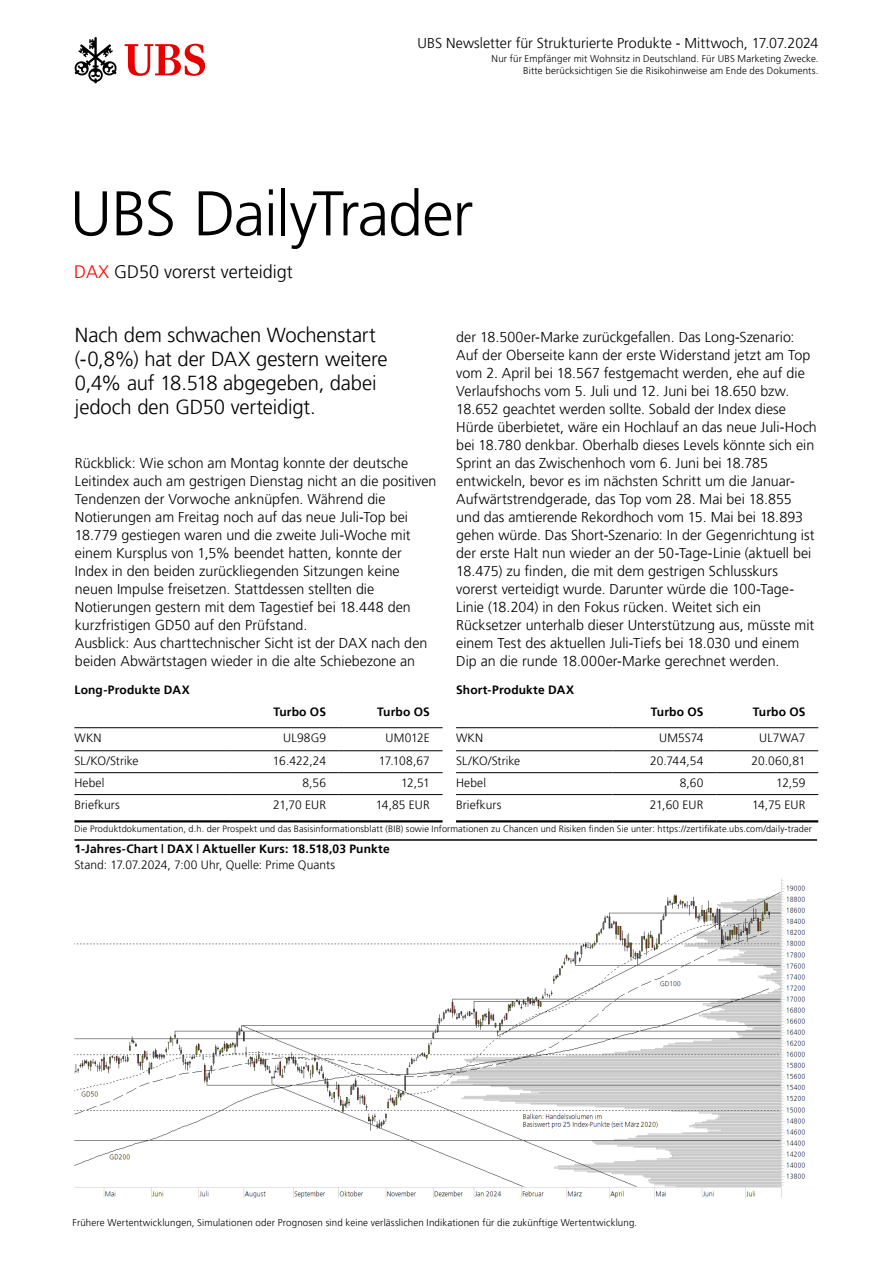
<style>
.page{position:relative;width:893px;height:1263px;background:#fff}
.page>*{position:absolute;margin:0;border:0;box-sizing:border-box;transform-origin:0 0}
.t1{font:300 63px "Frutiger 45";letter-spacing:-.025em;color:#000}
.t2{font:300 20.25px/24px "Frutiger 45";letter-spacing:-.01em;color:#000}
.t3{font:300 18px "Frutiger 45";color:#000}
.t4{font:300 14.25px/18px "Frutiger 45";color:#000}
.t5{font:300 12px "Frutiger 45";letter-spacing:.005em;color:#000}
.t6{font:300 12px "Frutiger 45";letter-spacing:.01em;color:#000}
.t7{font:300 9.75px/12px "Frutiger 45";letter-spacing:.015em;color:#000;text-align:right}
.t8{font:300 9.15px "Frutiger 45";letter-spacing:.015em;color:#000}
.s1{color:#f00}
</style>
<div class="page">
<svg style="left:125px;top:44px;width:80px;height:32px"></svg>
<svg style="left:74px;top:37px;width:43px;height:46px"></svg>
<img style="left:74px;top:878px;width:732px;height:319px">
<hr style="left:231px;top:750px;width:108px;height:1px;background:#000">
<hr style="left:74px;top:727px;width:157px;height:1px;background:#000">
<hr style="left:231px;top:727px;width:108px;height:1px;background:#000">
<hr style="left:339px;top:727px;width:104px;height:1px;background:#000">
<hr style="left:74px;top:750px;width:157px;height:1px;background:#000">
<hr style="left:339px;top:750px;width:104px;height:1px;background:#000">
<hr style="left:74px;top:772px;width:157px;height:1px;background:#000">
<hr style="left:231px;top:772px;width:108px;height:1px;background:#000">
<hr style="left:339px;top:772px;width:104px;height:1px;background:#000">
<hr style="left:74px;top:794px;width:157px;height:1px;background:#000">
<hr style="left:231px;top:794px;width:108px;height:1px;background:#000">
<hr style="left:339px;top:794px;width:104px;height:1px;background:#000">
<hr style="left:74px;top:820px;width:157px;height:2px;background:#000">
<hr style="left:231px;top:820px;width:108px;height:2px;background:#000">
<hr style="left:339px;top:820px;width:104px;height:2px;background:#000">
<hr style="left:716px;top:750px;width:102px;height:1px;background:#000">
<hr style="left:456px;top:727px;width:156px;height:1px;background:#000">
<hr style="left:612px;top:727px;width:104px;height:1px;background:#000">
<hr style="left:716px;top:727px;width:102px;height:1px;background:#000">
<hr style="left:456px;top:750px;width:156px;height:1px;background:#000">
<hr style="left:612px;top:750px;width:104px;height:1px;background:#000">
<hr style="left:456px;top:772px;width:156px;height:1px;background:#000">
<hr style="left:612px;top:772px;width:104px;height:1px;background:#000">
<hr style="left:716px;top:772px;width:102px;height:1px;background:#000">
<hr style="left:456px;top:794px;width:156px;height:1px;background:#000">
<hr style="left:612px;top:794px;width:104px;height:1px;background:#000">
<hr style="left:716px;top:794px;width:102px;height:1px;background:#000">
<hr style="left:456px;top:820px;width:156px;height:2px;background:#000">
<hr style="left:612px;top:820px;width:104px;height:2px;background:#000">
<hr style="left:716px;top:820px;width:102px;height:2px;background:#000">
<hr style="left:74px;top:839px;width:743px;height:2px;background:#000">
<p class="t4" style="left:417px;top:34px;width:403px">UBS Newsletter für Strukturierte Produkte - Mittwoch, 17.07.2024</p>
<p class="t7" style="left:492px;top:53px;width:328px">Nur für Empfänger mit Wohnsitz in Deutschland. Für UBS Marketing Zwecke.<br>Bitte berücksichtigen Sie die Risikohinweise am Ende des Dokuments.</p>
<h1 class="t1" style="left:70px;top:177px;width:405px">UBS DailyTrader</h1>
<p class="t3" style="left:74px;top:261px;width:220px"><span class="s1">DAX</span> GD50 vorerst verteidigt</p>
<h2 class="t2" style="left:75px;top:323px;width:314px">Nach dem schwachen Wochenstart (-0,8%) hat der DAX gestern weitere<br>0,4% auf 18.518 abgegeben, dabei jedoch den GD50 verteidigt.</h2>
<p class="t4" style="left:75px;top:454px;width:363px">Rückblick: Wie schon am Montag konnte der deutsche Leitindex auch am gestrigen Dienstag nicht an die positiven Tendenzen der Vorwoche anknüpfen. Während die Notierungen am Freitag noch auf das neue Juli-Top bei 18.779 gestiegen waren und die zweite Juli-Woche mit einem Kursplus von 1,5% beendet hatten, konnte der Index in den beiden zurückliegenden Sitzungen keine neuen Impulse freisetzen. Stattdessen stellten die Notierungen gestern mit dem Tagestief bei 18.448 den kurzfristigen GD50 auf den Prüfstand.<br>Ausblick: Aus charttechnischer Sicht ist der DAX nach den beiden Abwärtstagen wieder in die alte Schiebezone an</p>
<p class="t4" style="left:456px;top:328px;width:362px">der 18.500er-Marke zurückgefallen. Das Long-Szenario:<br>Auf der Oberseite kann der erste Widerstand jetzt am Top vom 2. April bei 18.567 festgemacht werden, ehe auf die Verlaufshochs vom 5. Juli und 12. Juni bei 18.650 bzw.<br>18.652 geachtet werden sollte. Sobald der Index diese Hürde überbietet, wäre ein Hochlauf an das neue Juli-Hoch bei 18.780 denkbar. Oberhalb dieses Levels könnte sich ein Sprint an das Zwischenhoch vom 6. Juni bei 18.785 entwickeln, bevor es im nächsten Schritt um die Januar-Aufwärtstrendgerade, das Top vom 28. Mai bei 18.855 und das amtierende Rekordhoch vom 15. Mai bei 18.893 gehen würde. Das Short-Szenario: In der Gegenrichtung ist der erste Halt nun wieder an der 50-Tage-Linie (aktuell bei 18.475) zu finden, die mit dem gestrigen Schlusskurs vorerst verteidigt wurde. Darunter würde die 100-Tage-Linie (18.204) in den Fokus rücken. Weitet sich ein Rücksetzer unterhalb dieser Unterstützung aus, müsste mit einem Test des aktuellen Juli-Tiefs bei 18.030 und einem Dip an die runde 18.000er-Marke gerechnet werden.</p>
<p class="t6" style="left:74px;top:682px;width:117px">Long-Produkte DAX</p>
<p class="t6" style="left:456px;top:682px;width:119px">Short-Produkte DAX</p>
<p class="t6" style="left:273px;top:705px;width:54px">Turbo OS</p>
<p class="t6" style="left:377px;top:705px;width:54px">Turbo OS</p>
<p class="t6" style="left:651px;top:705px;width:54px">Turbo OS</p>
<p class="t6" style="left:753px;top:705px;width:54px">Turbo OS</p>
<p class="t5" style="left:74px;top:731px;width:29px">WKN</p>
<p class="t5" style="left:283px;top:731px;width:45px">UL98G9</p>
<p class="t5" style="left:386px;top:731px;width:46px">UM012E</p>
<p class="t5" style="left:74px;top:754px;width:66px">SL/KO/Strike</p>
<p class="t5" style="left:273px;top:754px;width:55px">16.422,24</p>
<p class="t5" style="left:379px;top:754px;width:52px">17.108,67</p>
<p class="t5" style="left:74px;top:776px;width:32px">Hebel</p>
<p class="t5" style="left:302px;top:776px;width:25px">8,56</p>
<p class="t5" style="left:401px;top:776px;width:30px">12,51</p>
<p class="t5" style="left:74px;top:798px;width:47px">Briefkurs</p>
<p class="t5" style="left:273px;top:798px;width:54px">21,70 EUR</p>
<p class="t5" style="left:376px;top:798px;width:56px">14,85 EUR</p>
<p class="t5" style="left:456px;top:731px;width:29px">WKN</p>
<p class="t5" style="left:659px;top:731px;width:46px">UM5S74</p>
<p class="t5" style="left:759px;top:731px;width:48px">UL7WA7</p>
<p class="t5" style="left:456px;top:754px;width:66px">SL/KO/Strike</p>
<p class="t5" style="left:650px;top:754px;width:55px">20.744,54</p>
<p class="t5" style="left:752px;top:754px;width:55px">20.060,81</p>
<p class="t5" style="left:456px;top:776px;width:32px">Hebel</p>
<p class="t5" style="left:680px;top:776px;width:25px">8,60</p>
<p class="t5" style="left:776px;top:776px;width:31px">12,59</p>
<p class="t5" style="left:456px;top:798px;width:47px">Briefkurs</p>
<p class="t5" style="left:650px;top:798px;width:55px">21,60 EUR</p>
<p class="t5" style="left:752px;top:798px;width:55px">14,75 EUR</p>
<p class="t8" style="left:74px;top:823px;width:739px">Die Produktdokumentation, d.h. der Prospekt und das Basisinformationsblatt (BIB) sowie Informationen zu Chancen und Risiken finden Sie unter: https://zertifikate.ubs.com/daily-trader</p>
<p class="t6" style="left:74px;top:842px;width:317px">1-Jahres-Chart | DAX | Aktueller Kurs: 18.518,03 Punkte</p>
<p class="t5" style="left:74px;top:858px;width:262px">Stand: 17.07.2024, 7:00 Uhr, Quelle: Prime Quants</p>
<p class="t7" style="left:73px;top:1216px;width:566px">Frühere Wertentwicklungen, Simulationen oder Prognosen sind keine verlässlichen Indikationen für die zukünftige Wertentwicklung.</p>
</div>
